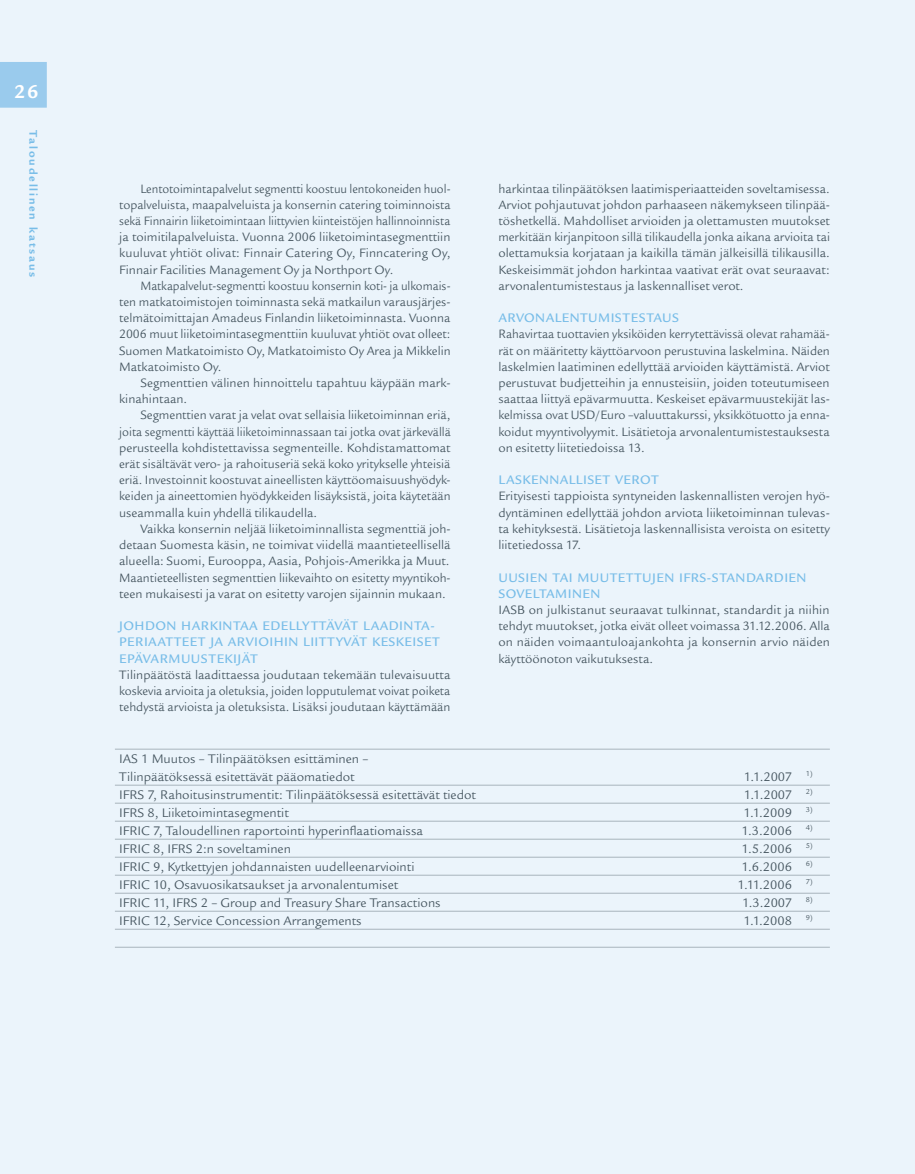
<style>
.page{position:relative;width:915px;height:1174px;background:#fff}
.page>*{position:absolute;margin:0;border:0;box-sizing:border-box;transform-origin:0 0}
.t1{font:700 20.25px "Legacy Sans FIN";color:#fff}
.t2{font:13.5px/18px "Legacy Sans FIN";color:#45555f}
.t3{font:500 13.5px/16.2px "Legacy Sans FIN";letter-spacing:.035em;color:#78bde8}
.t4{font:13.2px/16.2px "Legacy Sans FIN";color:#45555f;text-align:justify}
.t5{font:13.2px/16.2px "Legacy Sans FIN";color:#45555f;text-align:justify;scale:.93 1}
.t6{font:13.2px/16.2px "Legacy Sans FIN";color:#45555f;text-align:justify;scale:.96 1}
.t7{font:700 12px "Legacy Sans FIN";letter-spacing:.155em;color:#78bde8}
</style>
<div class="page">
<div style="left:0;top:0;width:914px;height:1174px;background:#ebf4fb"></div>
<div style="left:0;top:62px;width:47px;height:46px;background:#9acbed"></div>
<hr style="left:914px;top:0;width:1px;height:1174px;background:#ebf4fb">
<hr style="left:115px;top:749px;width:714px;height:1px;background:#a8b4bc">
<hr style="left:115px;top:785px;width:714px;height:1px;background:#a8b4bc">
<hr style="left:115px;top:803px;width:714px;height:1px;background:#a8b4bc">
<hr style="left:115px;top:821px;width:714px;height:1px;background:#a8b4bc">
<hr style="left:115px;top:839px;width:714px;height:1px;background:#a8b4bc">
<hr style="left:115px;top:857px;width:714px;height:1px;background:#a8b4bc">
<hr style="left:115px;top:875px;width:714px;height:1px;background:#a8b4bc">
<hr style="left:115px;top:893px;width:714px;height:1px;background:#a8b4bc">
<hr style="left:115px;top:911px;width:714px;height:1px;background:#a8b4bc">
<hr style="left:115px;top:929px;width:714px;height:1px;background:#a8b4bc">
<hr style="left:115px;top:947px;width:714px;height:1px;background:#a8b4bc">
<h1 class="t1" style="left:14px;top:80px;width:26px">26</h1>
<p class="t7" style="left:40px;top:130px;width:149px;rotate:90deg">Taloudellinen katsaus</p>
<p class="t5" style="left:119px;top:180px;width:358px;text-indent:21px">Lentotoimintapalvelut segmentti koostuu lentokoneiden huol&shy;topalveluista, maapalveluista ja konsernin catering toiminnoista sekä Finnairin liiketoimintaan liittyvien kiinteistöjen hallinnoinnista ja toimitilapalveluista. Vuonna 2006 liiketoimintasegmenttiin kuuluvat yhtiöt olivat: Finnair Catering Oy, Finncatering Oy, Finnair Facilities Management Oy ja Northport Oy.</p>
<p class="t5" style="left:119px;top:278px;width:358px;text-indent:21px">Matkapalvelut-segmentti koostuu konsernin koti- ja ulkomais&shy;ten matkatoimistojen toiminnasta sekä matkailun varausjärjes&shy;telmätoimittajan Amadeus Finlandin liiketoiminnasta. Vuonna 2006 muut liiketoimintasegmenttiin kuuluvat yhtiöt ovat olleet:<br>Suomen Matkatoimisto Oy, Matkatoimisto Oy Area ja Mikkelin Matkatoimisto Oy.</p>
<p class="t4" style="left:119px;top:375px;width:333px;text-indent:21px">Segmenttien välinen hinnoittelu tapahtuu käypään mark&shy;kinahintaan.</p>
<p class="t4" style="left:119px;top:407px;width:333px;text-indent:21px">Segmenttien varat ja velat ovat sellaisia liiketoiminnan eriä, joita segmentti käyttää liiketoiminnassaan tai jotka ovat järkevällä perusteella kohdistettavissa segmenteille. Kohdistamattomat erät sisältävät vero- ja rahoituseriä sekä koko yritykselle yhteisiä eriä. I nvestoinnit koostuvat aineellisten käyttöomaisuushyödyk&shy;keiden ja aineettomien hyödykkeiden lisäyksistä, joita käytetään useammalla kuin yhdellä tilikaudella.</p>
<p class="t4" style="left:119px;top:521px;width:333px;text-indent:21px">Vaikka konsernin neljää liiketoiminnallista segmenttiä joh&shy;detaan Suomesta käsin, ne toimivat viidellä maantieteellisellä alueella: Suomi, Eurooppa, Aasia, Pohjois-Amerikka ja Muut.<br>Maantieteellisten segmenttien liikevaihto on esitetty myyntikoh&shy;teen mukaisesti ja varat on esitetty varojen sijainnin mukaan.</p>
<p class="t3" style="left:119px;top:618px;width:322px">JOHDON HARKINTAA EDELLYTTÄVÄT LAADINTA-<br>PERIAATTEET JA ARVIOIHIN LIITTYVÄT KESKEISET<br>EPÄVARMUUSTEKIJÄT</p>
<p class="t4" style="left:119px;top:666px;width:333px">Tilinpäätöstä laadittaessa joudutaan tekemään tulevaisuutta koskevia arvioita ja oletuksia, joiden lopputulemat voivat poiketa tehdystä arvioista ja oletuksista. Lisäksi joudutaan käyttämään</p>
<p class="t2" style="left:119px;top:749px;width:251px">IAS 1 Muutos – Tilinpäätöksen esittäminen –<br>Tilinpäätöksessä esitettävät pääomatiedot</p>
<p class="t4" style="left:498px;top:180px;width:333px">harkintaa tilinpäätöksen laatimisperiaatteiden soveltamisessa.<br>Arviot pohjautuvat johdon parhaaseen näkemykseen tilinpää&shy;töshetkellä. Mahdolliset arvioiden ja olettamusten muutokset merkitään kirjanpitoon sillä tilikaudella jonka aikana arvioita tai olettamuksia korjataan ja kaikilla tämän jälkeisillä tilikausilla.<br>Keskeisimmät johdon harkintaa vaativat erät ovat seuraavat: arvonalentumistestaus ja laskennalliset verot.</p>
<p class="t3" style="left:498px;top:310px;width:182px">ARVONALENTUMISTESTAUS</p>
<p class="t6" style="left:498px;top:326px;width:346px">Rahavirtaa tuottavien yksiköiden kerrytettävissä olevat rahamää&shy;rät on määritetty käyttöarvoon perustuvina laskelmina. N äiden laskelmien laatiminen edellyttää arvioiden käyttämistä. Arviot perustuvat budjetteihin ja ennusteisiin, joiden toteutumiseen saattaa liittyä epävarmuutta. Keskeiset epävarmuustekijät las&shy;kelmissa ovat USD</p>
<p class="t4" style="left:498px;top:407px;width:333px;text-indent:97px">/Euro –valuuttakurssi, yksikkötuotto ja enna&shy;koidut myyntivolyymit. Lisätietoja arvonalentumistestauksesta on esitetty liitetiedoissa 13.</p>
<p class="t3" style="left:498px;top:472px;width:162px">LASKENNALLISET VEROT</p>
<p class="t4" style="left:498px;top:488px;width:333px">Erityisesti tappioista syntyneiden laskennallisten verojen hyö&shy;dyntäminen edellyttää johdon arviota liiketoiminnan tulevas&shy;ta kehityksestä. Lisätietoja laskennallisista veroista on esitetty liitetiedossa 17.</p>
<p class="t3" style="left:498px;top:569px;width:309px">UUSIEN TAI MUUTETTUJEN IFRS-STANDARDIEN<br>SOVELTAMINEN</p>
<p class="t4" style="left:498px;top:602px;width:333px">IASB on julkistanut seuraavat tulkinnat, standardit ja niihin tehdyt muutokset, jotka eivät olleet voimassa 31.12.2006. Alla on näiden voimaantuloajankohta ja konsernin arvio näiden käyttöönoton vaikutuksesta.</p>
<p class="t2" style="left:743px;top:767px;width:70px">1.1.2007 <sup>1)</sup></p>
<p class="t2" style="left:119px;top:785px;width:358px">I FRS 7, Rahoitusinstrumentit: Tilinpäätöksessä esitettävät tiedot</p>
<p class="t2" style="left:743px;top:785px;width:70px">1.1.2007 <sup>2)</sup></p>
<p class="t2" style="left:119px;top:803px;width:171px">I FRS 8, Liiketoimintasegmentit</p>
<p class="t2" style="left:743px;top:803px;width:71px">1.1.2009 <sup>3)</sup></p>
<p class="t2" style="left:119px;top:821px;width:305px">I FRI C 7, Taloudellinen raportointi hyperinflaatiomaissa</p>
<p class="t2" style="left:741px;top:821px;width:73px">1.3.2006 <sup>4)</sup></p>
<p class="t2" style="left:119px;top:839px;width:173px">I FRIC 8, I FRS 2:n soveltaminen</p>
<p class="t2" style="left:741px;top:839px;width:73px">1.5.2006 <sup>5)</sup></p>
<p class="t2" style="left:119px;top:857px;width:297px">I FRI C 9, Kytkettyjen johdannaisten uudelleenarviointi</p>
<p class="t2" style="left:741px;top:857px;width:73px">1.6.2006 <sup>6)</sup></p>
<p class="t2" style="left:119px;top:875px;width:280px">I FRI C 10, Osavuosikatsaukset ja arvonalentumiset</p>
<p class="t2" style="left:737px;top:875px;width:77px">1.11.2006 <sup>7)</sup></p>
<p class="t2" style="left:119px;top:893px;width:323px">I FRI C 11, I FRS 2 – Group and Treasury Share Transactions</p>
<p class="t2" style="left:741px;top:893px;width:72px">1.3.2007 <sup>8)</sup></p>
<p class="t2" style="left:119px;top:911px;width:244px">I FRI C 12, Service Concession Arrangements</p>
<p class="t2" style="left:743px;top:911px;width:71px">1.1.2008 <sup>9)</sup></p>
</div>
